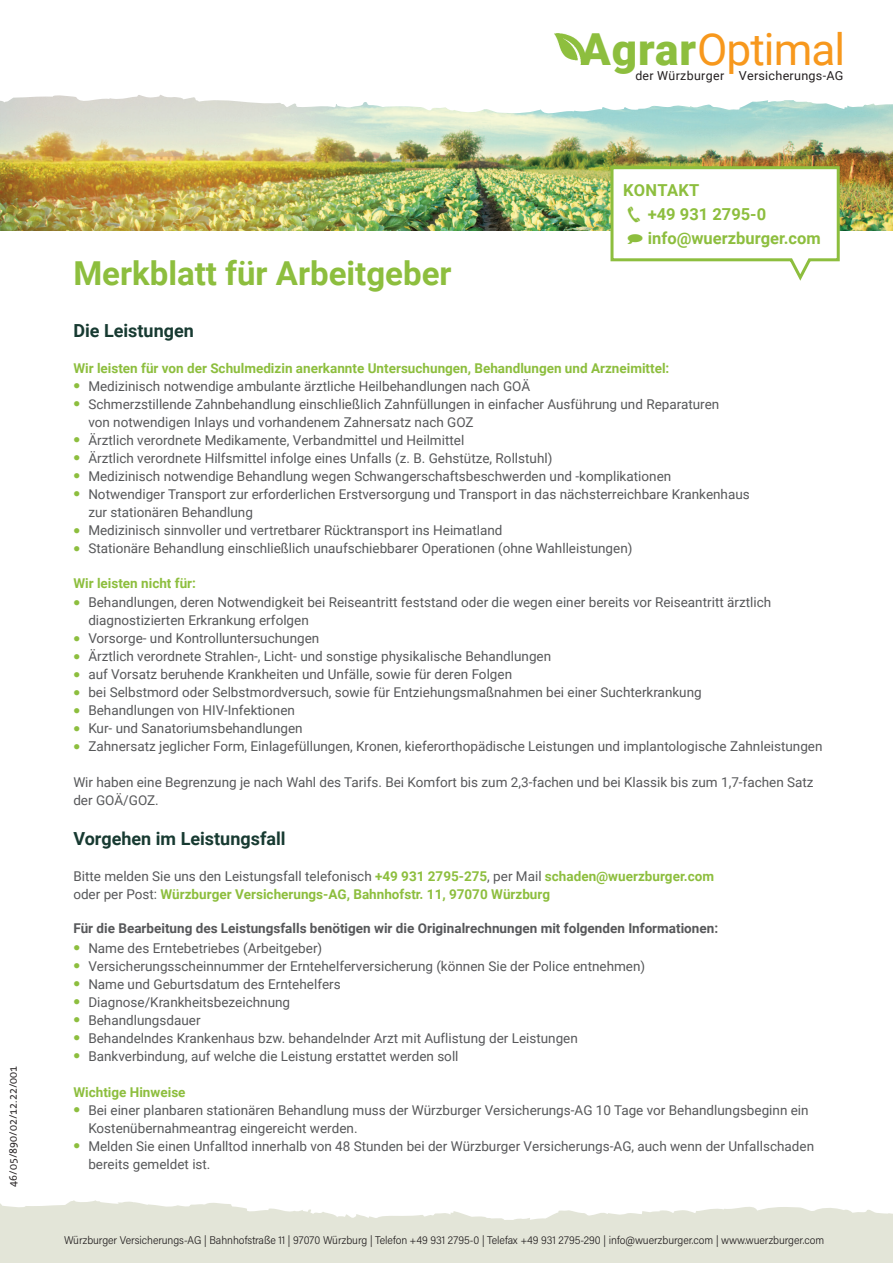
<style>
.page{position:relative;width:893px;height:1263px;background:#fff}
.page>*{position:absolute;margin:0;border:0;box-sizing:border-box;transform-origin:0 0}
.t1{font:44.1px "Roboto";letter-spacing:-.02em;color:#f7981d}
.t2{font:700 33px "Roboto";color:#8dbe3e}
.t3{font:700 18px "Roboto";color:#173a31}
.t4{font:700 16.5px/24px "Roboto";color:#8dbe3e}
.t5{font:13.5px/18px "Roboto";color:#57585a}
.t6{font:700 13.5px/18px "Roboto";color:#8dbe3e}
.t7{font:700 13.5px "Roboto";color:#57585a}
.t8{font:12.45px "Roboto";letter-spacing:.02em;color:#231f20}
.t9{font:11.25px "Acumin Variable Concept";letter-spacing:-.005em;color:#231f20}
.t10{font:10.8px "The Sans Office Unicode";color:#231f20}
.s1{font-weight:900;color:#8dbe3e}
.s2{color:#8dbe3e}
.s3{font-weight:400;color:#57585a}
</style>
<div class="page">
<svg style="left:0;top:1200px;width:893px;height:29px;fill:#e3e5d8"></svg>
<div style="left:0;top:1229px;width:893px;height:34px;background:#e3e5d8"></div>
<img style="left:0;top:114px;width:893px;height:116px">
<svg style="left:0;top:64px;width:893px;height:50px"></svg>
<img style="left:554px;top:33px;width:33px;height:31px">
<svg style="left:609px;top:165px;width:232px;height:116px"></svg>
<p class="t10" style="left:7px;top:1186px;width:122px;rotate:-90deg">46/05/890/02/12.22/001</p>
<h1 class="t1" style="left:581px;top:18px;width:266px"><span class="s1">Agrar</span>Optimal</h1>
<p class="t8" style="left:635px;top:67px;width:210px">der Würzburger Versicherungs-AG</p>
<h2 class="t2" style="left:73px;top:251px;width:380px">Merkblatt für Arbeitgeber</h2>
<p class="t4" style="left:648px;top:177px;width:174px;text-indent:-25px">KONTAKT<br>+49 931 2795-0 info@wuerzburger.com</p>
<h3 class="t3" style="left:73px;top:318px;width:122px">Die Leistungen</h3>
<p class="t6" style="left:73px;top:359px;width:598px">Wir leisten für von der Schulmedizin anerkannte Untersuchungen, Behandlungen und Arzneimittel:</p>
<p class="t5" style="left:73px;top:377px;width:458px"><span class="s2">●</span> Medizinisch notwendige ambulante ärztliche Heilbehandlungen nach GOÄ</p>
<p class="t5" style="left:88px;top:395px;width:633px;text-indent:-15px"><span class="s2">●</span> Schmerzstillende Zahnbehandlung einschließlich Zahnfüllungen in einfacher Ausführung und Reparaturen von notwendigen Inlays und vorhandenem Zahnersatz nach GOZ</p>
<p class="t5" style="left:73px;top:431px;width:392px"><span class="s2">●</span> Ärztlich verordnete Medikamente, Verbandmittel und Heilmittel</p>
<p class="t5" style="left:73px;top:449px;width:481px"><span class="s2">●</span> Ärztlich verordnete Hilfsmittel infolge eines Unfalls (z. B. Gehstütze, Rollstuhl)</p>
<p class="t5" style="left:73px;top:467px;width:599px"><span class="s2">●</span> Medizinisch notwendige Behandlung wegen Schwangerschaftsbeschwerden und -komplikationen</p>
<p class="t5" style="left:88px;top:485px;width:663px;text-indent:-15px"><span class="s2">●</span> Notwendiger Transport zur erforderlichen Erstversorgung und Transport in das nächsterreichbare Krankenhaus zur stationären Behandlung</p>
<p class="t5" style="left:73px;top:521px;width:431px"><span class="s2">●</span> Medizinisch sinnvoller und vertretbarer Rücktransport ins Heimatland</p>
<p class="t5" style="left:73px;top:539px;width:561px"><span class="s2">●</span> Stationäre Behandlung einschließlich unaufschiebbarer Operationen (ohne Wahlleistungen)</p>
<p class="t6" style="left:73px;top:573px;width:124px">Wir leisten nicht für:</p>
<p class="t5" style="left:88px;top:593px;width:684px;text-indent:-15px"><span class="s2">●</span> Behandlungen, deren Notwendigkeit bei Reiseantritt feststand oder die wegen einer bereits vor Reiseantritt ärztlich diagnostizierten Erkrankung erfolgen</p>
<p class="t5" style="left:73px;top:629px;width:247px"><span class="s2">●</span> Vorsorge- und Kontrolluntersuchungen</p>
<p class="t5" style="left:73px;top:647px;width:479px"><span class="s2">●</span> Ärztlich verordnete Strahlen-, Licht- und sonstige physikalische Behandlungen</p>
<p class="t5" style="left:73px;top:665px;width:440px"><span class="s2">●</span> auf Vorsatz beruhende Krankheiten und Unfälle, sowie für deren Folgen</p>
<p class="t5" style="left:73px;top:683px;width:630px"><span class="s2">●</span> bei Selbstmord oder Selbstmordversuch, sowie für Entziehungsmaßnahmen bei einer Suchterkrankung</p>
<p class="t5" style="left:73px;top:701px;width:223px"><span class="s2">●</span> Behandlungen von HIV-Infektionen</p>
<p class="t5" style="left:73px;top:719px;width:231px"><span class="s2">●</span> Kur- und Sanatoriumsbehandlungen</p>
<p class="t5" style="left:73px;top:737px;width:751px"><span class="s2">●</span> Zahnersatz jeglicher Form, Einlagefüllungen, Kronen, kieferorthopädische Leistungen und implantologische Zahnleistungen</p>
<p class="t5" style="left:73px;top:773px;width:742px">Wir haben eine Begrenzung je nach Wahl des Tarifs. Bei Komfort bis zum 2,3-fachen und bei Klassik bis zum 1,7-fachen Satz der GOÄ/GOZ.</p>
<h3 class="t3" style="left:73px;top:826px;width:214px">Vorgehen im Leistungsfall</h3>
<p class="t6" style="left:73px;top:866px;width:642px"><span class="s3">Bitte melden Sie uns den Leistungsfall telefonisch</span> +49 931 2795-275<span class="s3">, per Mail</span> schaden@wuerzburger.com <span class="s3">oder per Post:</span> Würzburger Versicherungs-AG, Bahnhofstr. 11, 97070 Würzburg</p>
<p class="t7" style="left:73px;top:919px;width:646px">Für die Bearbeitung des Leistungsfalls benötigen wir die Originalrechnungen mit folgenden Informationen:</p>
<p class="t5" style="left:73px;top:938px;width:250px"><span class="s2">●</span> Name des Erntebetriebes (Arbeitgeber)</p>
<p class="t5" style="left:73px;top:956px;width:573px"><span class="s2">●</span> Versicherungsscheinnummer der Erntehelferversicherung (können Sie der Police entnehmen)</p>
<p class="t5" style="left:73px;top:974px;width:269px"><span class="s2">●</span> Name und Geburtsdatum des Erntehelfers</p>
<p class="t5" style="left:73px;top:992px;width:218px"><span class="s2">●</span> Diagnose/Krankheitsbezeichnung</p>
<p class="t5" style="left:73px;top:1010px;width:129px"><span class="s2">●</span> Behandlungsdauer</p>
<p class="t5" style="left:73px;top:1028px;width:506px"><span class="s2">●</span> Behandelndes Krankenhaus bzw. behandelnder Arzt mit Auflistung der Leistungen</p>
<p class="t5" style="left:73px;top:1046px;width:387px"><span class="s2">●</span> Bankverbindung, auf welche die Leistung erstattet werden soll</p>
<p class="t6" style="left:73px;top:1082px;width:114px">Wichtige Hinweise</p>
<p class="t5" style="left:88px;top:1100px;width:722px;text-indent:-15px"><span class="s2">●</span> Bei einer planbaren stationären Behandlung muss der Würzburger Versicherungs-AG 10 Tage vor Behandlungsbeginn ein<br>Kostenübernahmeantrag eingereicht werden.</p>
<p class="t5" style="left:88px;top:1136px;width:727px;text-indent:-15px"><span class="s2">●</span> Melden Sie einen Unfalltod innerhalb von 48 Stunden bei der Würzburger Versicherungs-AG, auch wenn der Unfallschaden bereits gemeldet ist.</p>
<p class="t9" style="left:64px;top:1232px;width:762px">Würzburger Versicherungs-AG | Bahnhofstraße 11 | 97070 Würzburg | Telefon +49 931 2795-0 | Telefax +49 931 2795-290 | info@wuerzburger.com | www.wuerzburger.com</p>
</div>
